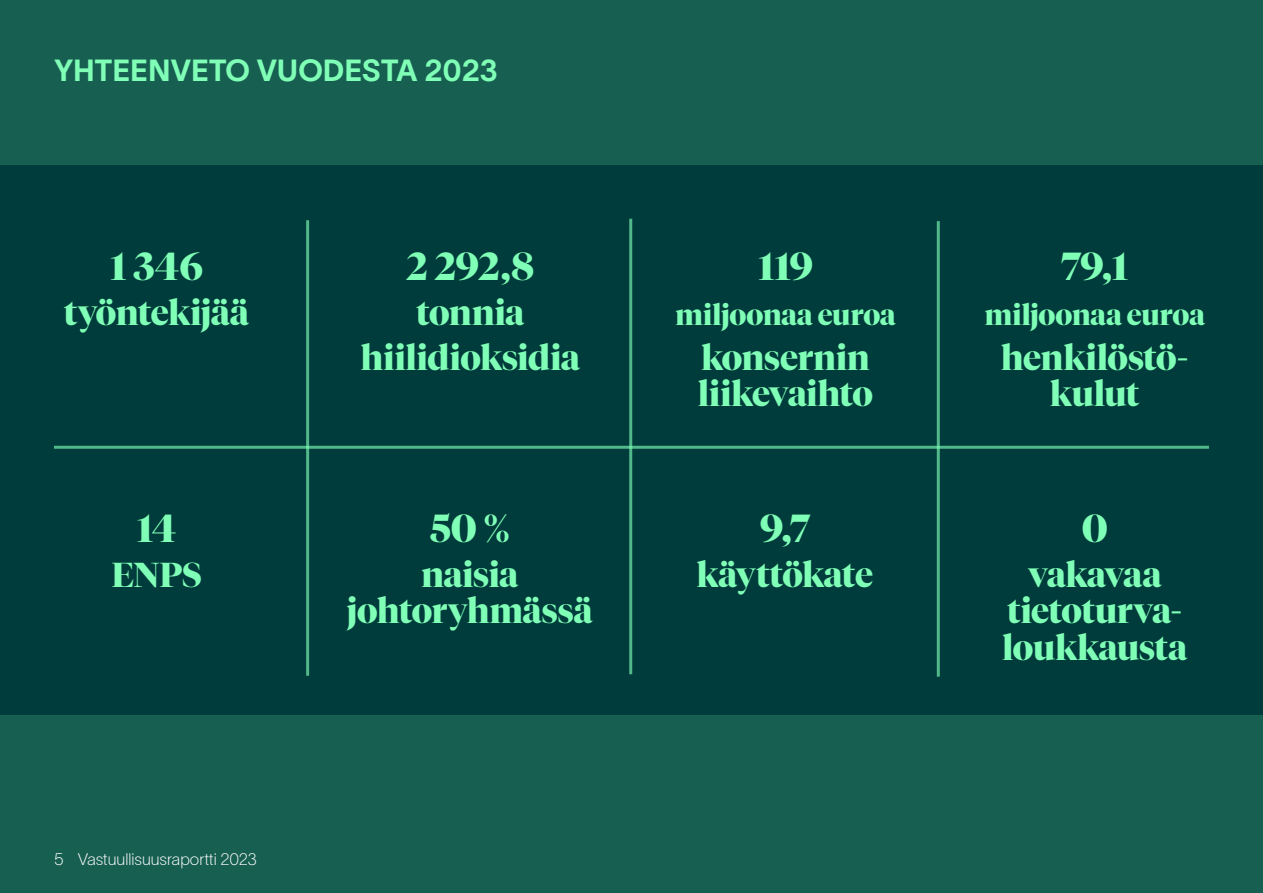
<style>
.page{position:relative;width:1263px;height:893px;background:#175f51}
.page>*{position:absolute;margin:0;border:0;box-sizing:border-box;transform-origin:0 0}
.Text_utan_indrag{font:700 39px "Tiempos Fine";letter-spacing:-.02em;color:#80ffb7}
.Text_utan_indrag-2{font:700 34.5px/36px "Tiempos Fine";letter-spacing:-.005em;color:#80ffb7;text-align:center}
.heading_1{font:30px "TWK Lausanne 700";color:#80ffb7}
.Text_utan_indrag-3{font:700 28.5px "Tiempos Fine";letter-spacing:-.005em;color:#80ffb7}
.t1{font:16.5px "TWK Lausanne 100";color:#fff}
</style>
<div class="page">
<div style="left:0;top:166px;width:1263px;height:549px;background:#003c3b"></div>
<hr style="left:306px;top:220px;width:3px;height:456px;background:#80ffb7">
<hr style="left:937px;top:221px;width:3px;height:456px;background:#80ffb7">
<hr style="left:54px;top:446px;width:1155px;height:3px;background:#80ffb7">
<hr style="left:629px;top:219px;width:3px;height:455px;background:#80ffb7">
<p class="heading_1" style="left:54px;top:50px;width:445px">YHTEENVETO VUODESTA 2023</p>
<p class="Text_utan_indrag" style="left:110px;top:243px;width:94px">1 346</p>
<p class="Text_utan_indrag-2" style="left:64px;top:295px;width:186px">työntekijää</p>
<p class="Text_utan_indrag" style="left:137px;top:505px;width:41px">14</p>
<p class="Text_utan_indrag-2" style="left:111px;top:556px;width:92px">ENPS</p>
<p class="Text_utan_indrag" style="left:406px;top:243px;width:130px">2 292,8</p>
<p class="Text_utan_indrag-2" style="left:416px;top:295px;width:109px">tonnia</p>
<p class="Text_utan_indrag-2" style="left:361px;top:340px;width:220px">hiilidioksidia</p>
<p class="Text_utan_indrag" style="left:430px;top:505px;width:81px">50 %</p>
<p class="Text_utan_indrag-2" style="left:347px;top:556px;width:247px">naisia johtoryhmässä</p>
<p class="Text_utan_indrag" style="left:758px;top:243px;width:57px">119</p>
<p class="Text_utan_indrag-3" style="left:676px;top:298px;width:222px">miljoonaa euroa</p>
<p class="Text_utan_indrag-2" style="left:698px;top:340px;width:176px;text-align:left">konsernin liikevaihto</p>
<p class="Text_utan_indrag" style="left:760px;top:505px;width:52px">9,7</p>
<p class="Text_utan_indrag-2" style="left:697px;top:556px;width:177px">käyttökate</p>
<p class="t1" style="left:54px;top:847px;width:204px">5 Vastuullisuusraportti 2023</p>
<p class="Text_utan_indrag" style="left:1061px;top:243px;width:69px">79,1</p>
<p class="Text_utan_indrag-3" style="left:985px;top:298px;width:222px">miljoonaa euroa</p>
<p class="Text_utan_indrag-2" style="left:1001px;top:340px;width:189px">henkilöstö&shy;kulut</p>
<p class="Text_utan_indrag" style="left:1082px;top:505px;width:28px">0</p>
<p class="Text_utan_indrag-2" style="left:1007px;top:556px;width:176px">vakavaa tietoturva-</p>
<p class="Text_utan_indrag-2" style="left:1002px;top:630px;width:186px">loukkausta</p>
</div>
